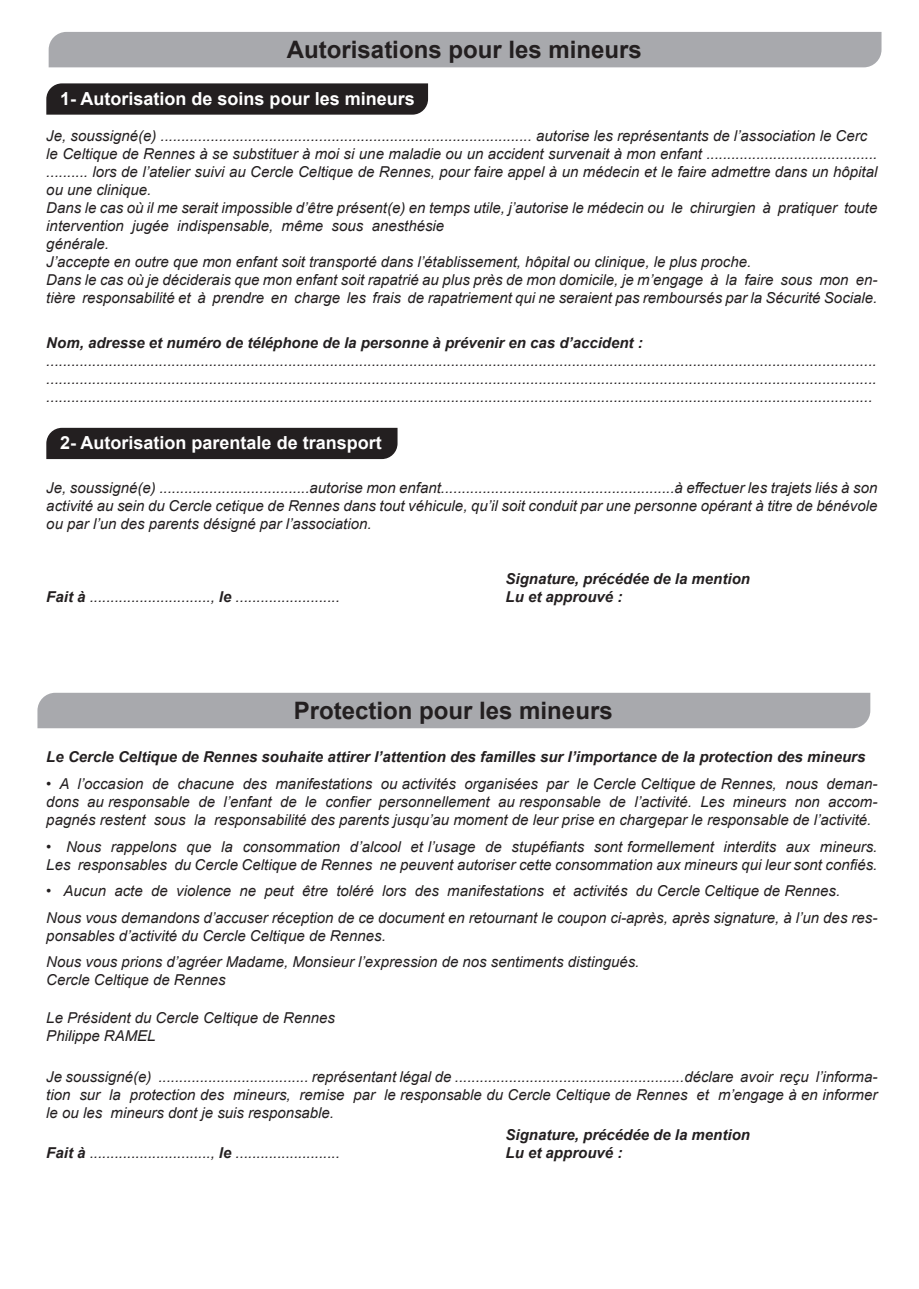
<style>
.page{position:relative;width:919px;height:1289px;background:#fff}
.page>*{position:absolute;margin:0;border:0;box-sizing:border-box;transform-origin:0 0}
.t1{font:700 24px "Arial";color:#231f20}
.t2{font:700 18px "Arial";color:#fff}
.t3{font:italic 15px/18px "Arial";color:#231f20;text-align:justify}
.t4{font:italic 700 15px "Arial";color:#231f20}
.s1{font-weight:700}
</style>
<div class="page">
<div style="left:49px;top:32px;width:832px;height:35px;background:#a8a9ad"></div>
<div style="left:37px;top:692px;width:833px;height:36px;background:#a8a9ad"></div>
<svg style="left:46px;top:83px;width:382px;height:32px;background:#2a2627"></svg>
<div style="left:46px;top:428px;width:351px;height:31px;background:#231f20"></div>
<p class="t1" style="left:287px;top:32px;width:356px">Autorisations pour les mineurs</p>
<p class="t2" style="left:60px;top:86px;width:356px">1- Autorisation de soins pour les mineurs</p>
<p class="t3" style="left:46px;top:127px;width:822px">Je, soussigné(e) ......................................................................................... autorise les représentants de l’association le Cerc</p>
<p class="t3" style="left:46px;top:145px;width:832px">le Celtique de Rennes à se substituer à moi si une maladie ou un accident survenait à mon enfant ......................................... .......... lors de l’atelier suivi au Cercle Celtique de Rennes, pour faire appel à un médecin et le faire admettre dans un hôpital ou une clinique.</p>
<p class="t3" style="left:46px;top:199px;width:832px">Dans le cas où il me serait impossible d’être présent(e) en temps utile, j’autorise le médecin ou le chirurgien à pratiquer toute intervention jugée indispensable, même sous anesthésie</p>
<p class="t3" style="left:46px;top:235px;width:64px">générale.</p>
<p class="t3" style="left:46px;top:253px;width:706px">J’accepte en outre que mon enfant soit transporté dans l’établissement, hôpital ou clinique, le plus proche.</p>
<p class="t3" style="left:46px;top:271px;width:832px">Dans le cas où je déciderais que mon enfant soit rapatrié au plus près de mon domicile, je m’engage à la faire sous mon en&shy;tière responsabilité et à prendre en charge les frais de rapatriement qui ne seraient pas remboursés par la Sécurité Sociale.</p>
<p class="t4" style="left:46px;top:332px;width:598px">Nom, adresse et numéro de téléphone de la personne à prévenir en cas d’accident :</p>
<p class="t3" style="left:46px;top:352px;width:831px">....................................................................................................................................................................................................... ....................................................................................................................................................................................................... ......................................................................................................................................................................................................</p>
<p class="t2" style="left:60px;top:430px;width:323px">2- Autorisation parentale de transport</p>
<p class="t3" style="left:46px;top:478px;width:832px">Je, soussigné(e) ....................................autorise mon enfant........................................................à effectuer les trajets liés à son activité au sein du Cercle cetique de Rennes dans tout véhicule, qu’il soit conduit par une personne opérant à titre de bénévole ou par l’un des parents désigné par l’association.</p>
<p class="t3" style="left:46px;top:588px;width:295px"><span class="s1">Fait à</span> ............................., <span class="s1">le</span> .........................</p>
<p class="t4" style="left:505px;top:569px;width:246px">Signature, précédée de la mention</p>
<p class="t4" style="left:505px;top:587px;width:118px">Lu et approuvé :</p>
<p class="t1" style="left:294px;top:693px;width:320px">Protection pour les mineurs</p>
<p class="t4" style="left:46px;top:747px;width:820px">Le Cercle Celtique de Rennes souhaite attirer l’attention des familles sur l’importance de la protection des mineurs</p>
<p class="t3" style="left:46px;top:775px;width:832px">• A l’occasion de chacune des manifestations ou activités organisées par le Cercle Celtique de Rennes, nous deman&shy;dons au responsable de l’enfant de le confier personnellement au responsable de l’activité. Les mineurs non accom&shy;pagnés restent sous la responsabilité des parents jusqu’au moment de leur prise en chargepar le responsable de l’activité.</p>
<p class="t3" style="left:46px;top:837px;width:832px">• Nous rappelons que la consommation d’alcool et l’usage de stupéfiants sont formellement interdits aux mineurs.<br>Les responsables du Cercle Celtique de Rennes ne peuvent autoriser cette consommation aux mineurs qui leur sont confiés.</p>
<p class="t3" style="left:46px;top:882px;width:795px">• Aucun acte de violence ne peut être toléré lors des manifestations et activités du Cercle Celtique de Rennes.</p>
<p class="t3" style="left:46px;top:908px;width:832px">Nous vous demandons d’accuser réception de ce document en retournant le coupon ci-après, après signature, à l’un des res&shy;ponsables d’activité du Cercle Celtique de Rennes.</p>
<p class="t3" style="left:46px;top:953px;width:594px">Nous vous prions d’agréer Madame, Monsieur l’expression de nos sentiments distingués.</p>
<p class="t3" style="left:46px;top:971px;width:181px">Cercle Celtique de Rennes</p>
<p class="t3" style="left:46px;top:1009px;width:290px">Le Président du Cercle Celtique de Rennes</p>
<p class="t3" style="left:46px;top:1027px;width:111px">Philippe RAMEL</p>
<p class="t3" style="left:46px;top:1067px;width:832px">Je soussigné(e) .................................... représentant légal de .......................................................déclare avoir reçu l’informa&shy;tion sur la protection des mineurs, remise par le responsable du Cercle Celtique de Rennes et m’engage à en informer le ou les mineurs dont je suis responsable.</p>
<p class="t3" style="left:46px;top:1144px;width:295px"><span class="s1">Fait à</span> ............................., <span class="s1">le</span> .........................</p>
<p class="t4" style="left:505px;top:1124px;width:246px">Signature, précédée de la mention</p>
<p class="t4" style="left:505px;top:1142px;width:118px">Lu et approuvé :</p>
</div>
